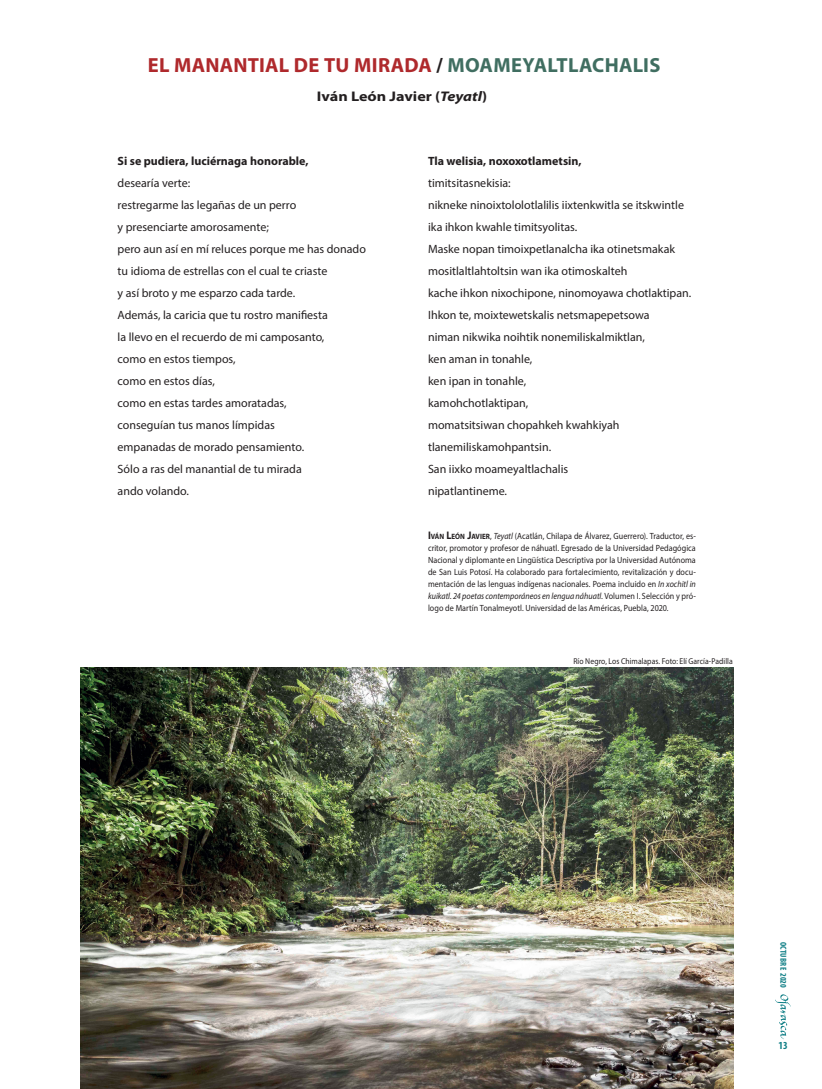
<style>
.page{position:relative;width:822px;height:1089px;background:#fff}
.page>*{position:absolute;margin:0;border:0;box-sizing:border-box;transform-origin:0 0}
.t1{font:700 20.5px "Myriad Pro";letter-spacing:.01em;color:#af292c}
.t2{font:700 14px "Myriad Pro";color:#231f20;scale:1.15 1}
.t3{font:12px/22px "Myriad Pro";color:#231f20}
.t4{font:700 12px "Myriad Pro";color:#231f20}
.t5{font:700 condensed 10.8px "Myriad Pro";color:#128087}
.t6{font:9px/12px "Myriad Pro";color:#231f20;text-align:justify;scale:.9 1}
.t7{font:700 condensed 8.7px "Myriad Pro";letter-spacing:.02em;color:#128087}
.t8{font:8.5px "Myriad Pro";letter-spacing:.005em;color:#231f20;scale:.9 1}
.s1{color:#231f20}
.s2{color:#406e61}
.s3{font-style:italic}
.s4{font-weight:700;font-size:11px}
.s5{font-weight:700;font-size:7.7px}
</style>
<div class="page">
<img style="left:80px;top:668px;width:653px;height:421px">
<img style="left:775px;top:994px;width:16px;height:45px">
<h1 class="t1" style="left:148px;top:52px;width:514px">EL MANANTIAL DE TU MIRADA <span class="s1">/</span> <span class="s2">MOAMEYALTLACHALIS</span></h1>
<p class="t2" style="left:317px;top:87px;width:150px">Iván León Javier (<span class="s3">Teyatl</span>)</p>
<p class="t4" style="left:118px;top:153px;width:192px">Si se pudiera, luciérnaga honorable,</p>
<p class="t3" style="left:118px;top:171px;width:250px">desearía verte:<br>restregarme las legañas de un perro<br>y presenciarte amorosamente;<br>pero aun así en mí reluces porque me has donado tu idioma de estrellas con el cual te criaste<br>y así broto y me esparzo cada tarde.<br>Además, la caricia que tu rostro manifiesta<br>la llevo en el recuerdo de mi camposanto,<br>como en estos tiempos,<br>como en estos días,<br>como en estas tardes amoratadas,<br>conseguían tus manos límpidas<br>empanadas de morado pensamiento.<br>Sólo a ras del manantial de tu mirada<br>ando volando.</p>
<p class="t4" style="left:428px;top:153px;width:155px">Tla welisia, noxoxotlametsin,</p>
<p class="t3" style="left:428px;top:172px;width:265px">timitsitasnekisia:<br>nikneke ninoixtololotlalilis iixtenkwitla se itskwintle ika ihkon kwahle timitsyolitas.<br>Maske nopan timoixpetlanalcha ika otinetsmakak mositlaltlahtoltsin wan ika otimoskalteh<br>kache ihkon nixochipone, ninomoyawa chotlaktipan.<br>Ihkon te, moixtewetskalis netsmapepetsowa<br>niman nikwika noihtik nonemiliskalmiktlan,<br>ken aman in tonahle,<br>ken ipan in tonahle,<br>kamohchotlaktipan,<br>momatsitsiwan chopahkeh kwahkiyah tlanemiliskamohpantsin.<br>San iixko moameyaltlachalis<br>nipatlantineme.</p>
<p class="t6" style="left:428px;top:530px;width:299px"><span class="s4">I</span><span class="s5">VÁN</span> <span class="s4">L</span><span class="s5">EÓN</span> <span class="s4">J</span><span class="s5">AVIER</span>, <span class="s3">Teyatl</span> (Acatlá n, Chilapa de Álvarez, Guerrero). Traductor, es&shy;critor, promotor y profesor de ná huatl. Egresado de la Universidad Pedagógica Nacional y diplomante en Lingüística Descriptiva por la Universidad Autónoma de San Luis Potosí. Ha colaborado para fortalecimiento, revitalización y docu&shy;mentación de las lenguas indígenas nacionales. Poema incluido en <span class="s3">In xochitl in kuikatl. 24 poetas contemporáneos en lengua náhuatl.</span> Volumen I. Selección y pró&shy;logo de Martín Tonalmeyotl. Universidad de las Américas, Puebla, 2020.</p>
<p class="t8" style="left:573px;top:656px;width:179px">Río Negro, Los Chimalapas. Foto: Elí García-Padilla</p>
<p class="t7" style="left:789px;top:942px;width:47px;rotate:90deg">OCTUBRE 2020</p>
<p class="t5" style="left:779px;top:1039px;width:11px">13</p>
</div>
